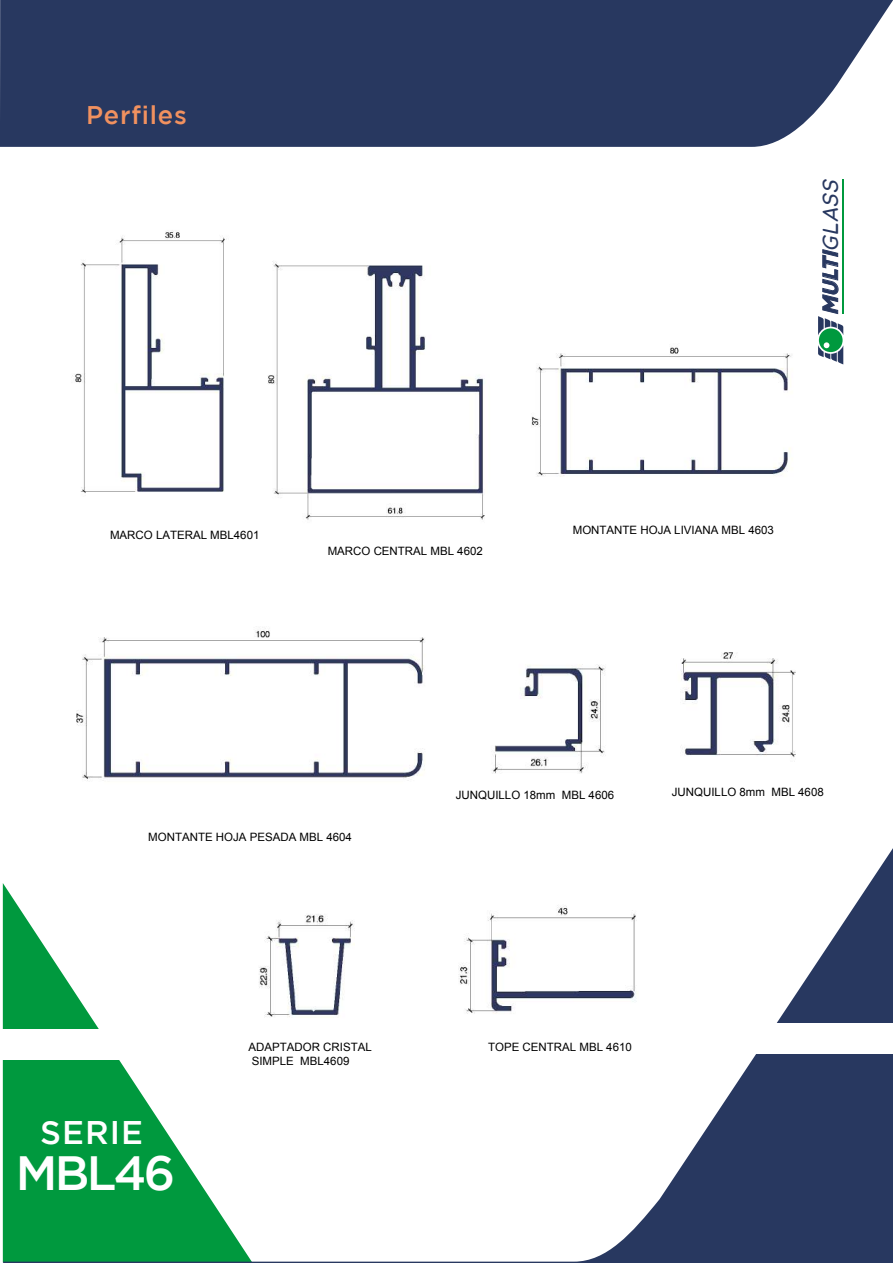
<style>
.page{position:relative;width:893px;height:1263px;background:#fff}
.page>*{position:absolute;margin:0;border:0;box-sizing:border-box;transform-origin:0 0}
.t1{font:500 48px "Gotham";letter-spacing:-.055em;color:#fff}
.t2{font:500 32.7px "Gotham";letter-spacing:.03em;color:#fff}
.t3{font:500 25.5px "Gotham";letter-spacing:.03em;color:#f1915f}
.t4{font:italic 21.3px "Retroica";color:#283860}
.t5{font:11.55px "Arial";color:#000}
.s1{font-family:"Comfortaa";font-weight:700;font-size:19.65px}
</style>
<div class="page">
<div style="left:0;top:0;width:893px;height:147px;background:#283860"></div>
<svg style="left:3px;top:848px;width:890px;height:415px"></svg>
<div style="left:738px;top:1024px;width:155px;height:30px;background:#fff"></div>
<svg style="left:818px;top:249px;width:25px;height:86px"></svg>
<div style="left:819px;top:328px;width:24px;height:24px;background:#00993e;border-radius:50%"></div>
<svg style="left:818px;top:342px;width:25px;height:22px"></svg>
<hr style="left:842px;top:179px;width:1px;height:134px;background:#00993e">
<img style="left:72px;top:230px;width:153px;height:263px">
<img style="left:268px;top:261px;width:217px;height:259px">
<img style="left:531px;top:347px;width:261px;height:130px">
<img style="left:76px;top:628px;width:349px;height:153px">
<img style="left:492px;top:664px;width:114px;height:110px">
<img style="left:681px;top:652px;width:115px;height:106px">
<img style="left:257px;top:913px;width:98px;height:108px">
<img style="left:456px;top:902px;width:183px;height:116px">
<h3 class="t3" style="left:86px;top:100px;width:102px">Perfiles</h3>
<p class="t5" style="left:110px;top:527px;width:151px">MARCO LATERAL MBL4601</p>
<p class="t5" style="left:328px;top:543px;width:157px">MARCO CENTRAL MBL 4602</p>
<h3 class="t4" style="left:822px;top:315px;width:143px;rotate:-90deg">MULTI<span class="s1">GLASS</span></h3>
<p class="t5" style="left:573px;top:522px;width:203px">MONTANTE HOJA LIVIANA MBL 4603</p>
<p class="t5" style="left:456px;top:788px;width:160px">JUNQUILLO 18mm MBL 4606</p>
<p class="t5" style="left:672px;top:784px;width:153px">JUNQUILLO 8mm MBL 4608</p>
<p class="t5" style="left:148px;top:829px;width:205px">MONTANTE HOJA PESADA MBL 4604</p>
<h2 class="t2" style="left:40px;top:1114px;width:104px">SERIE</h2>
<h1 class="t1" style="left:16px;top:1146px;width:161px">MBL46</h1>
<p class="t5" style="left:249px;top:1040px;width:125px">ADAPTADOR CRISTAL</p>
<p class="t5" style="left:488px;top:1039px;width:145px">TOPE CENTRAL MBL 4610</p>
<p class="t5" style="left:252px;top:1053px;width:99px">SIMPLE MBL4609</p>
</div>
